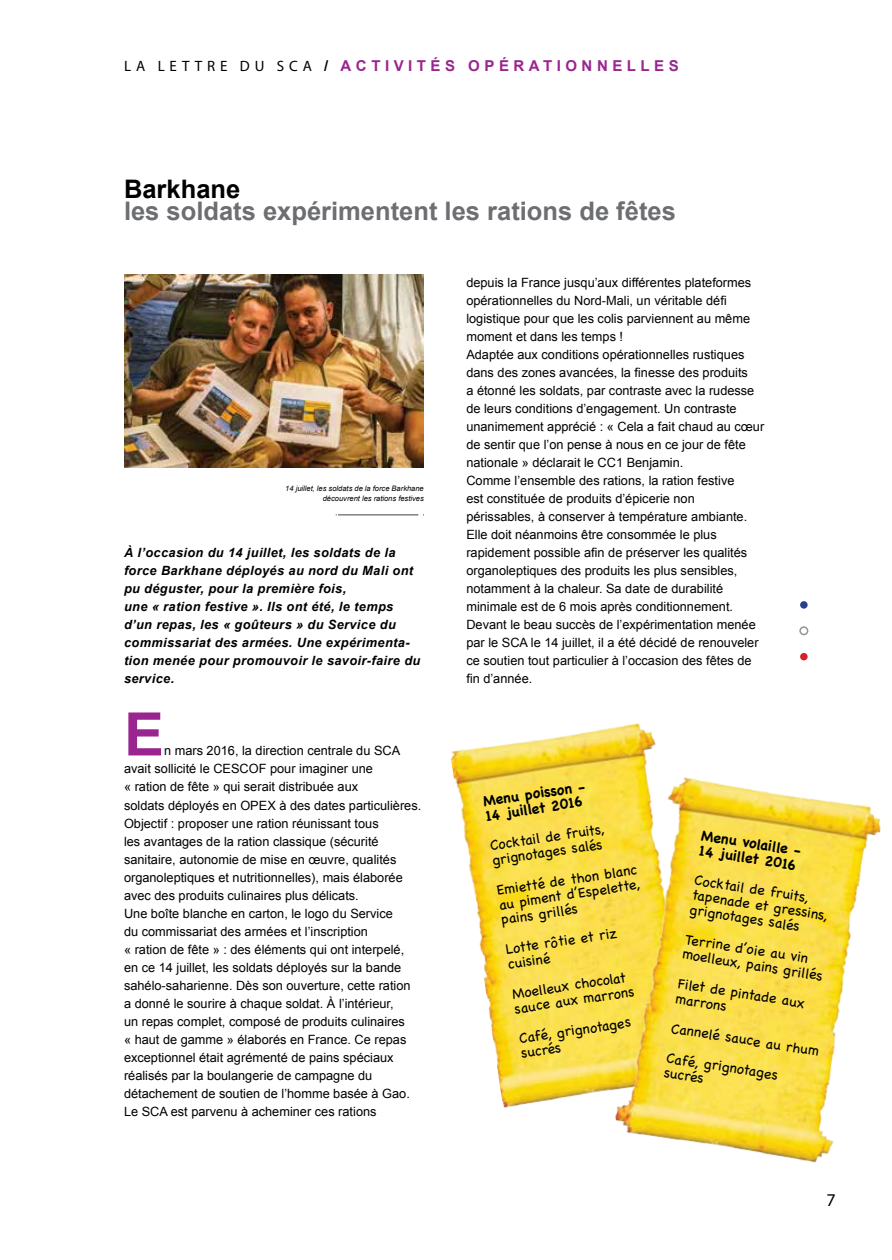
<style>
.page{position:relative;width:892px;height:1260px;background:#fff}
.page>*{position:absolute;margin:0;border:0;box-sizing:border-box;transform-origin:0 0}
.t1{font:700 60px "Arial";color:#9a258f}
.t2{font:700 25.5px "Arial";color:#6d6e71}
.t3{font:700 25.5px "Arial";color:#000}
.t4{font:18px "Myriad Pro";color:#000}
.t5{font:700 15px "Arial";letter-spacing:.3em;color:#9a258f}
.t6{font:14.25px/15px "Chalkboard";color:#000}
.t7{font:700 14.25px/14.9px "Chalkboard";color:#000}
.t8{font:12.75px/18px "Arial";color:#000}
.t9{font:italic 700 12.75px/18px "Arial";letter-spacing:.03em;color:#000}
.t10{font:italic 7.5px/10.5px "Arial";color:#000;text-align:right}
.s1{font-family:"Myriad Pro";font-weight:400;color:#000}
.s2{color:#000}
</style>
<div class="page">
<img style="left:451px;top:723px;width:205px;height:385px">
<svg style="left:799px;top:601px;width:8px;height:7px"></svg>
<div style="left:798px;top:626px;width:9px;height:9px;border:2px solid #939598;border-radius:50%"></div>
<svg style="left:799px;top:653px;width:8px;height:7px"></svg>
<img style="left:124px;top:274px;width:299px;height:193px">
<hr style="left:338px;top:514px;width:80px;height:1px;background:#000">
<img style="left:604px;top:765px;width:277px;height:398px">
<p class="t5" style="left:124px;top:56px;width:555px"><span class="s1">LA LETTRE DU SCA</span> <span class="s2">/</span> ACTIVITÉS OPÉRATIONNELLES</p>
<h2 class="t3" style="left:124px;top:172px;width:118px">Barkhane</h2>
<h2 class="t2" style="left:124px;top:194px;width:553px">les soldats expérimentent les rations de fêtes</h2>
<p class="t10" style="left:285px;top:483px;width:140px">14 juillet, les soldats de la force Barkhane découvrent les rations festives</p>
<p class="t9" style="left:124px;top:544px;width:297px">À l’occasion du 14 juillet, les soldats de la force Barkhane déployés au nord du Mali ont pu déguster, pour la première fois,<br>une « ration festive ». Ils ont été, le temps d’un repas, les « goûteurs » du Service du commissariat des armées. Une expérimenta&shy;tion menée pour promouvoir le savoir-faire du service.</p>
<h1 class="t1" style="left:124px;top:694px;width:42px">E</h1>
<p class="t8" style="left:124px;top:742px;width:298px;text-indent:40px">n mars 2016, la direction centrale du SCA avait sollicité le CESCOF pour imaginer une<br>« ration de fête » qui serait distribuée aux<br>soldats déployés en OPEX à des dates particulières.<br>Objectif : proposer une ration réunissant tous<br>les avantages de la ration classique (sécurité sanitaire, autonomie de mise en œuvre, qualités organoleptiques et nutritionnelles), mais élaborée avec des produits culinaires plus délicats.<br>Une boîte blanche en carton, le logo du Service<br>du commissariat des armées et l’inscription<br>« ration de fête » : des éléments qui ont interpelé, en ce 14 juillet, les soldats déployés sur la bande sahélo-saharienne. Dès son ouverture, cette ration<br>a donné le sourire à chaque soldat. À l’intérieur,<br>un repas complet, composé de produits culinaires<br>« haut de gamme » élaborés en France. Ce repas exceptionnel était agrémenté de pains spéciaux réalisés par la boulangerie de campagne du détachement de soutien de l’homme basée à Gao.<br>Le SCA est parvenu à acheminer ces rations</p>
<p class="t8" style="left:466px;top:274px;width:299px">depuis la France jusqu’aux différentes plateformes opérationnelles du Nord-Mali, un véritable défi logistique pour que les colis parviennent au même moment et dans les temps !<br>Adaptée aux conditions opérationnelles rustiques dans des zones avancées, la finesse des produits<br>a étonné les soldats, par contraste avec la rudesse de leurs conditions d’engagement. Un contraste unanimement apprécié : « Cela a fait chaud au cœur de sentir que l’on pense à nous en ce jour de fête nationale » déclarait le CC1 Benjamin.<br>Comme l’ensemble des rations, la ration festive<br>est constituée de produits d’épicerie non périssables, à conserver à température ambiante.<br>Elle doit néanmoins être consommée le plus rapidement possible afin de préserver les qualités organoleptiques des produits les plus sensibles, notamment à la chaleur. Sa date de durabilité minimale est de 6 mois après conditionnement.<br>Devant le beau succès de l’expérimentation menée par le SCA le 14 juillet, il a été décidé de renouveler ce soutien tout particulier à l’occasion des fêtes de fin d’année.</p>
<p class="t7" style="left:482px;top:793px;width:104px;rotate:-9deg">Menu poisson -<br>14 juillet 2016</p>
<p class="t6" style="left:488px;top:838px;width:117px;rotate:-9deg">Cocktail de fruits, grignotages salés</p>
<p class="t6" style="left:495px;top:883px;width:144px;text-align:justify;rotate:-9deg">Emietté de thon blanc au piment d’Espelette, pains grillés</p>
<p class="t6" style="left:504px;top:942px;width:114px;rotate:-9deg">Lotte rôtie et riz cuisiné</p>
<p class="t6" style="left:511px;top:986px;width:122px;rotate:-9deg">Moelleux chocolat sauce aux marrons</p>
<p class="t6" style="left:517px;top:1031px;width:114px;rotate:-9deg">Café, grignotages sucrés</p>
<p class="t7" style="left:702px;top:827px;width:102px;rotate:9deg">Menu volaille -<br>14 juillet 2016</p>
<p class="t6" style="left:695px;top:871px;width:138px;rotate:9deg">Cocktail de fruits, tapenade et gressins, grignotages salés</p>
<p class="t6" style="left:686px;top:931px;width:143px;rotate:9deg">Terrine d’oie au vin moelleux, pains grillés</p>
<p class="t6" style="left:679px;top:975px;width:129px;rotate:9deg">Filet de pintade aux marrons</p>
<p class="t6" style="left:673px;top:1012px;width:151px;line-height:30px;rotate:9deg">Cannelé sauce au rhum<br>Café, grignotages</p>
<p class="t6" style="left:665px;top:1064px;width:42px;rotate:9deg">sucrés</p>
<h3 class="t4" style="left:825px;top:1189px;width:11px">7</h3>
</div>
